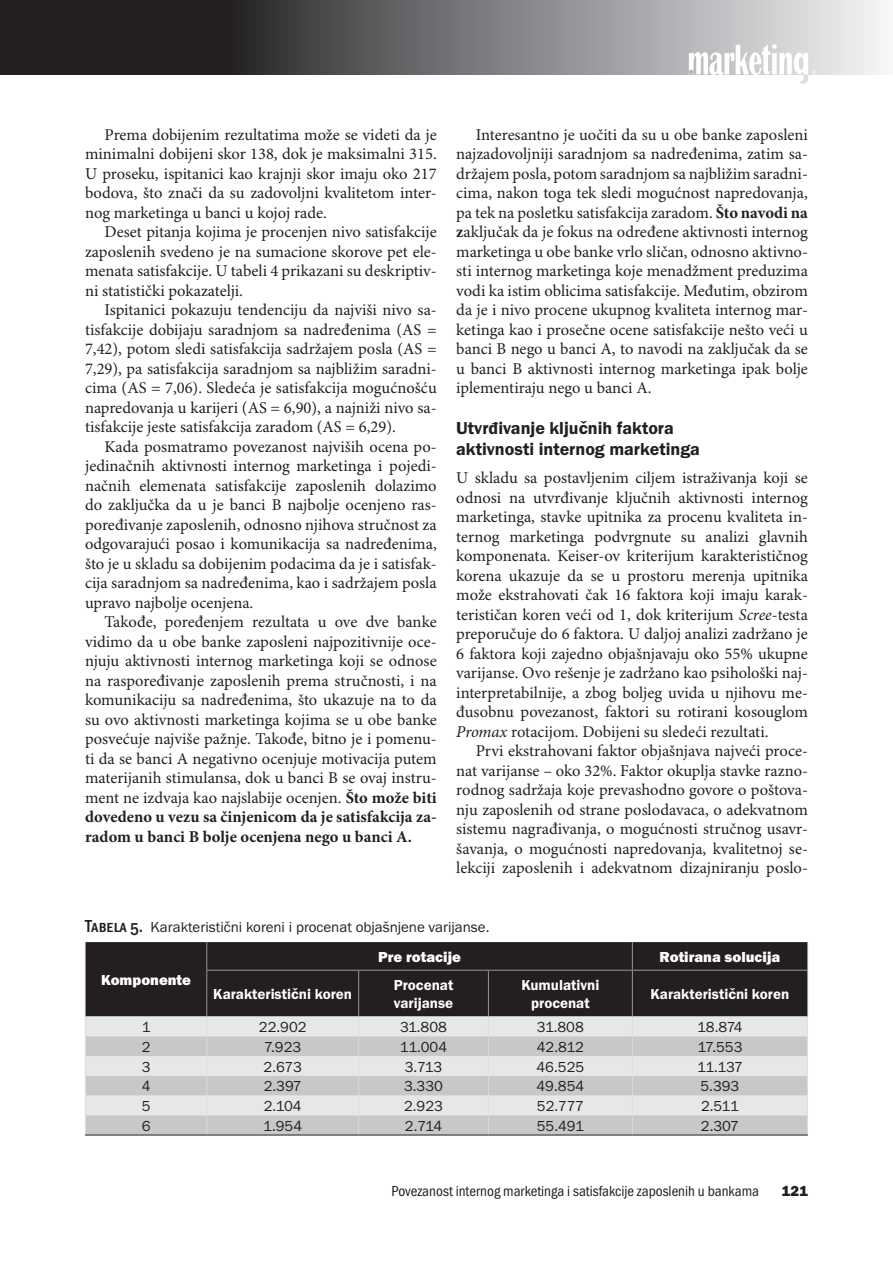
<style>
.page{position:relative;width:893px;height:1263px;background:#fff}
.page>*{position:absolute;margin:0;border:0;box-sizing:border-box;transform-origin:0 0}
.t1{font:600 18px/21px "Franklin Got Itc TEE";color:#231f20}
.t2{font:16.5px/19.5px "Minion Pro";color:#231f20;text-align:justify}
.t3{font:15px "Franklin Got Itc TEE";color:#231f20}
.t4{font:600 15px/18px "Franklin Got Itc TEE";color:#fff}
.t5{font:condensed 15px "Franklin Got Itc TEE";color:#231f20}
.t6{font:15px "Franklin Got Itc TEE Heav";color:#fff}
.t7{font:15px "Franklin Got Itc TEE Heav";color:#231f20}
.s1{font-weight:700}
.s2{font-style:italic}
.s3{font-family:"Franklin Got SC Itc TEE";font-weight:500;font-stretch:condensed;font-size:18px}
</style>
<div class="page">
<svg style="left:0;top:0;width:885px;height:74px;background:#6c6c6e"></svg>
<svg style="left:689px;top:44px;width:127px;height:40px"></svg>
<div style="left:86px;top:942px;width:721px;height:74px;background:#231f20"></div>
<div style="left:86px;top:1016px;width:721px;height:20px;background:#e6e7e9"></div>
<svg style="left:86px;top:1036px;width:721px;height:99px;background:#d2d3d5"></svg>
<svg style="left:85px;top:942px;width:1px;height:28px"></svg>
<svg style="left:206px;top:942px;width:1px;height:28px"></svg>
<svg style="left:632px;top:942px;width:1px;height:28px"></svg>
<svg style="left:807px;top:942px;width:1px;height:28px"></svg>
<hr style="left:85px;top:970px;width:1px;height:46px;background:#939598">
<hr style="left:206px;top:970px;width:1px;height:46px;background:#939598">
<hr style="left:358px;top:970px;width:1px;height:46px;background:#939598">
<hr style="left:488px;top:970px;width:1px;height:46px;background:#939598">
<hr style="left:632px;top:970px;width:1px;height:46px;background:#939598">
<hr style="left:807px;top:970px;width:1px;height:46px;background:#939598">
<svg style="left:85px;top:1016px;width:1px;height:119px"></svg>
<svg style="left:206px;top:1016px;width:1px;height:119px"></svg>
<svg style="left:358px;top:1016px;width:1px;height:119px"></svg>
<svg style="left:488px;top:1016px;width:1px;height:119px"></svg>
<svg style="left:632px;top:1016px;width:1px;height:119px"></svg>
<svg style="left:807px;top:1016px;width:1px;height:119px"></svg>
<hr style="left:85px;top:1135px;width:122px;height:1px;background:#231f20">
<hr style="left:207px;top:1135px;width:152px;height:1px;background:#231f20">
<hr style="left:359px;top:1135px;width:129px;height:1px;background:#231f20">
<hr style="left:488px;top:1135px;width:144px;height:1px;background:#231f20">
<hr style="left:632px;top:1135px;width:176px;height:1px;background:#231f20">
<hr style="left:206px;top:970px;width:153px;height:1px;background:#939598">
<hr style="left:359px;top:970px;width:129px;height:1px;background:#939598">
<hr style="left:488px;top:970px;width:144px;height:1px;background:#939598">
<hr style="left:632px;top:970px;width:176px;height:1px;background:#939598">
<p class="t2" style="left:85px;top:125px;width:353px;text-indent:20px">Prema dobijenim rezultatima može se videti da je minimalni dobijeni skor 138, dok je maksimalni 315.<br>U proseku, ispitanici kao krajnji skor imaju oko 217 bodova, što znači da su zadovoljni kvalitetom inter&shy;nog marketinga u banci u kojoj rade.</p>
<p class="t2" style="left:85px;top:223px;width:353px;text-indent:20px">Deset pitanja kojima je procenjen nivo satisfakcije zaposlenih svedeno je na sumacione skorove pet ele&shy;menata satisfakcije. U tabeli 4 prikazani su deskriptiv&shy;ni statistički pokazatelji.</p>
<p class="t2" style="left:85px;top:301px;width:353px;text-indent:20px">Ispitanici pokazuju tendenciju da najviši nivo sa&shy;tisfakcije dobijaju saradnjom sa nadređenima (AS = 7,42), potom sledi satisfakcija sadržajem posla (AS = 7,29), pa satisfakcija saradnjom sa najbližim saradni&shy;cima (AS = 7,06). Sledeća je satisfakcija mogućnošću napredovanja u karijeri (AS = 6,90), a najniži nivo sa&shy;tisfakcije jeste satisfakcija zaradom (AS = 6,29).</p>
<p class="t2" style="left:85px;top:437px;width:353px;text-indent:20px">Kada posmatramo povezanost najviših ocena po&shy;jedinačnih aktivnosti internog marketinga i pojedi&shy;načnih elemenata satisfakcije zaposlenih dolazimo do zaključka da u je banci B najbolje ocenjeno ras&shy;poređivanje zaposlenih, odnosno njihova stručnost za odgovarajući posao i komunikacija sa nadređenima, što je u skladu sa dobijenim podacima da je i satisfak&shy;cija saradnjom sa nadređenima, kao i sadržajem posla upravo najbolje ocenjena.</p>
<p class="t2" style="left:85px;top:613px;width:353px;text-indent:20px">Takođe, poređenjem rezultata u ove dve banke vidimo da u obe banke zaposleni najpozitivnije oce&shy;njuju aktivnosti internog marketinga koji se odnose na raspoređivanje zaposlenih prema stručnosti, i na komunikaciju sa nadređenima, što ukazuje na to da su ovo aktivnosti marketinga kojima se u obe banke posvećuje najviše pažnje. Takođe, bitno je i pomenu&shy;ti da se banci A negativno ocenjuje motivacija putem materijanih stimulansa, dok u banci B se ovaj instru&shy;ment ne izdvaja kao najslabije ocenjen. <span class="s1">Što može biti dovedeno u vezu sa činjenicom da je satisfakcija za&shy;radom u banci B bolje ocenjena nego u banci A.</span></p>
<p class="t2" style="left:456px;top:125px;width:353px;text-indent:20px">Interesantno je uočiti da su u obe banke zaposleni najzadovoljniji saradnjom sa nadređenima, zatim sa&shy;držajem posla, potom saradnjom sa najbližim saradni&shy;cima, nakon toga tek sledi mogućnost napredovanja, pa tek na posletku satisfakcija zaradom. <span class="s1">Što navodi na z</span>aključak da je fokus na određene aktivnosti internog marketinga u obe banke vrlo sličan, odnosno aktivno&shy;sti internog marketinga koje menadžment preduzima vodi ka istim oblicima satisfakcije. Međutim, obzirom da je i nivo procene ukupnog kvaliteta internog mar&shy;ketinga kao i prosečne ocene satisfakcije nešto veći u banci B nego u banci A, to navodi na zaključak da se u banci B aktivnosti internog marketinga ipak bolje iplementiraju nego u banci A.</p>
<p class="t1" style="left:456px;top:417px;width:245px">Utvrđivanje ključnih faktora aktivnosti internog marketinga</p>
<p class="t2" style="left:456px;top:469px;width:353px">U skladu sa postavljenim ciljem istraživanja koji se odnosi na utvrđivanje ključnih aktivnosti internog marketinga, stavke upitnika za procenu kvaliteta in&shy;ternog marketinga podvrgnute su analizi glavnih komponenata. Keiser-ov kriterijum karakterističnog korena ukazuje da se u prostoru merenja upitnika može ekstrahovati čak 16 faktora koji imaju karak&shy;terističan koren veći od 1, dok kriterijum <span class="s2">Scree</span>-testa preporučuje do 6 faktora. U daljoj analizi zadržano je 6 faktora koji zajedno objašnjavaju oko 55% ukupne varijanse. Ovo rešenje je zadržano kao psihološki naj&shy;interpretabilnije, a zbog boljeg uvida u njihovu me&shy;đusobnu povezanost, faktori su rotirani kosouglom <span class="s2">Promax</span> rotacijom. Dobijeni su sledeći rezultati.</p>
<p class="t2" style="left:456px;top:742px;width:353px;text-indent:20px">Prvi ekstrahovani faktor objašnjava najveći proce&shy;nat varijanse – oko 32%. Faktor okuplja stavke razno&shy;rodnog sadržaja koje prevashodno govore o poštova&shy;nju zaposlenih od strаne poslodavaca, o adekvatnom sistemu nagrađivanja, o mogućnosti stručnog usavr&shy;šavanja, o mogućnosti napredovanja, kvalitetnoj se&shy;lekciji zaposlenih i adekvatnom dizajniranju poslo-</p>
<p class="t3" style="left:85px;top:919px;width:406px"><span class="s3">Tabela 5.</span> Karakteristični koreni i procenat objašnjene varijanse.</p>
<p class="t6" style="left:101px;top:971px;width:91px">Komponente</p>
<p class="t6" style="left:378px;top:948px;width:84px">Pre rotacije</p>
<p class="t6" style="left:660px;top:948px;width:122px">Rotirana solucija</p>
<p class="t4" style="left:213px;top:985px;width:140px">Karakteristični koren</p>
<p class="t4" style="left:394px;top:976px;width:61px">Procenat varijanse</p>
<p class="t4" style="left:521px;top:976px;width:80px;text-align:center">Kumulativni procenat</p>
<p class="t4" style="left:650px;top:985px;width:140px">Karakteristični koren</p>
<p class="t3" style="left:142px;top:1019px;width:10px">1</p>
<p class="t3" style="left:259px;top:1019px;width:49px">22.902</p>
<p class="t3" style="left:400px;top:1019px;width:48px">31.808</p>
<p class="t3" style="left:537px;top:1019px;width:48px">31.808</p>
<p class="t3" style="left:697px;top:1019px;width:47px">18.874</p>
<p class="t3" style="left:142px;top:1038px;width:10px">2</p>
<p class="t3" style="left:264px;top:1038px;width:39px">7.923</p>
<p class="t3" style="left:400px;top:1038px;width:49px">11.004</p>
<p class="t3" style="left:537px;top:1038px;width:49px">42.812</p>
<p class="t3" style="left:697px;top:1038px;width:47px">17.553</p>
<p class="t3" style="left:142px;top:1058px;width:10px">3</p>
<p class="t3" style="left:264px;top:1058px;width:40px">2.673</p>
<p class="t3" style="left:405px;top:1058px;width:39px">3.713</p>
<p class="t3" style="left:536px;top:1058px;width:49px">46.525</p>
<p class="t3" style="left:697px;top:1058px;width:47px">11.137</p>
<p class="t3" style="left:142px;top:1078px;width:10px">4</p>
<p class="t3" style="left:264px;top:1078px;width:40px">2.397</p>
<p class="t3" style="left:404px;top:1078px;width:40px">3.330</p>
<p class="t3" style="left:536px;top:1078px;width:49px">49.854</p>
<p class="t3" style="left:700px;top:1078px;width:40px">5.393</p>
<p class="t3" style="left:142px;top:1098px;width:10px">5</p>
<p class="t3" style="left:264px;top:1098px;width:39px">2.104</p>
<p class="t3" style="left:404px;top:1098px;width:40px">2.923</p>
<p class="t3" style="left:537px;top:1098px;width:48px">52.777</p>
<p class="t3" style="left:701px;top:1098px;width:39px">2.511</p>
<p class="t3" style="left:142px;top:1117px;width:10px">6</p>
<p class="t3" style="left:263px;top:1117px;width:40px">1.954</p>
<p class="t3" style="left:405px;top:1117px;width:39px">2.714</p>
<p class="t3" style="left:537px;top:1117px;width:49px">55.491</p>
<p class="t3" style="left:701px;top:1117px;width:40px">2.307</p>
<p class="t5" style="left:391px;top:1183px;width:369px">Povezanost internog marketinga i satisfakcije zaposlenih u bankama</p>
<p class="t7" style="left:782px;top:1182px;width:28px">121</p>
</div>
